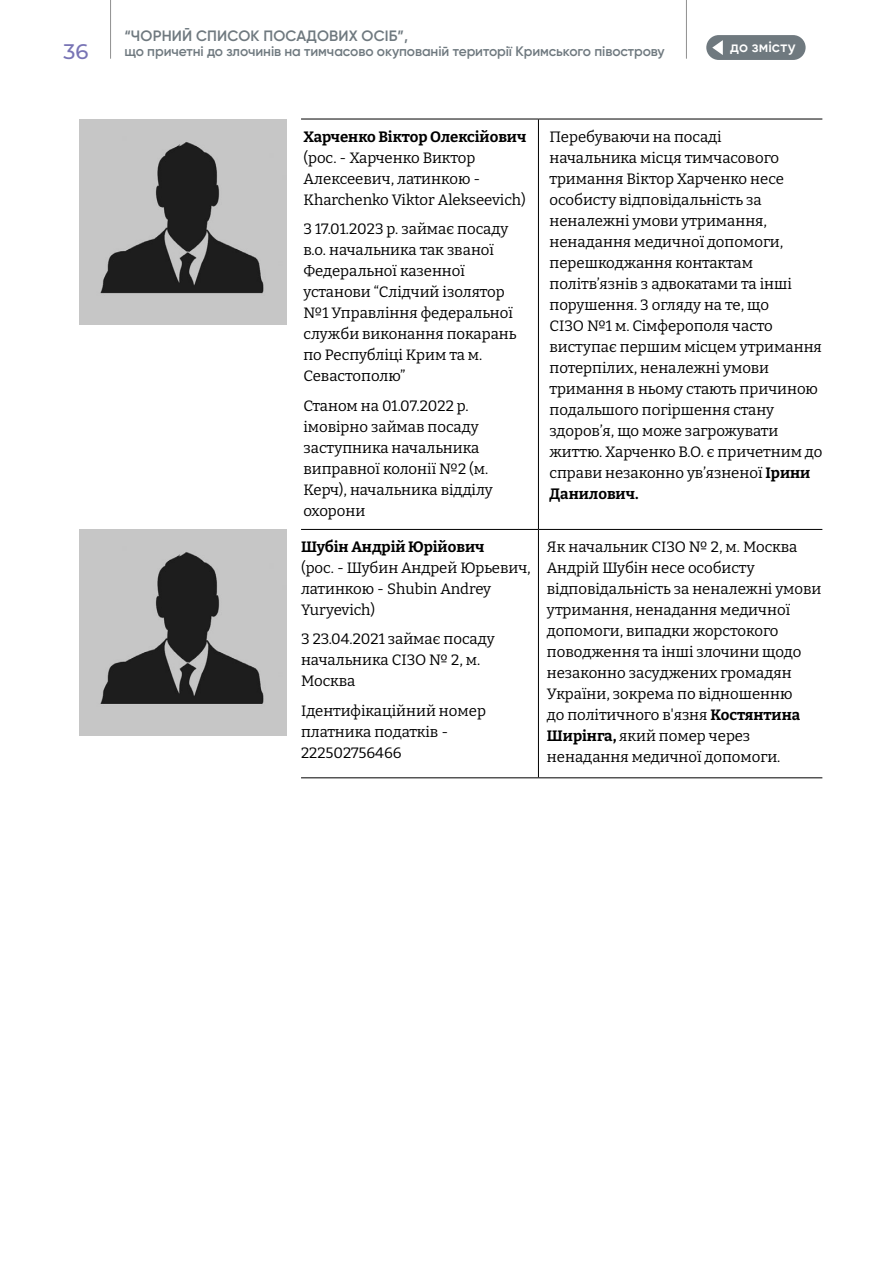
<style>
.page{position:relative;width:893px;height:1263px;background:#fff}
.page>*{position:absolute;margin:0;border:0;box-sizing:border-box;transform-origin:0 0}
.t1{font:500 21px "Montserrat";color:#7874b5}
.t2{font:15px/21px "Bitter";color:#000}
.t3{font:700 15px "Bitter";color:#000}
.t4{font:600 15px "Gilroy";letter-spacing:.01em;color:#6f797f}
.t5{font:600 15px "Gilroy";letter-spacing:.01em;color:#fff}
.t6{font:600 13.8px "Gilroy";letter-spacing:-.005em;color:#6f797f}
.s1{font-weight:700}
</style>
<div class="page">
<hr style="left:110px;top:0;width:1px;height:59px;background:#909090">
<hr style="left:686px;top:0;width:1px;height:59px;background:#909090">
<div style="left:706px;top:35px;width:100px;height:25px;background:#6f797f;border-radius:12px"></div>
<svg style="left:712px;top:40px;width:11px;height:15px"></svg>
<hr style="left:301px;top:119px;width:237px;height:1px;background:#000">
<hr style="left:538px;top:119px;width:284px;height:1px;background:#000">
<hr style="left:538px;top:119px;width:1px;height:410px;background:#000">
<hr style="left:301px;top:529px;width:237px;height:1px;background:#000">
<hr style="left:538px;top:529px;width:284px;height:1px;background:#000">
<hr style="left:538px;top:530px;width:1px;height:247px;background:#000">
<hr style="left:301px;top:777px;width:237px;height:1px;background:#000">
<hr style="left:538px;top:777px;width:284px;height:1px;background:#000">
<img style="left:79px;top:119px;width:207px;height:206px">
<img style="left:79px;top:530px;width:207px;height:206px">
<p class="t4" style="left:124px;top:26px;width:285px">“ЧОРНИЙ СПИСОК ПОСАДОВИХ ОСІБ”,</p>
<h1 class="t1" style="left:63px;top:36px;width:27px">36</h1>
<p class="t6" style="left:124px;top:43px;width:542px">що причетні до злочинів на тимчасово окупованій території Кримського півострову</p>
<p class="t5" style="left:730px;top:37px;width:67px">до змісту</p>
<p class="t3" style="left:303px;top:127px;width:224px">Харченко Віктор Олексійович</p>
<p class="t2" style="left:303px;top:146px;width:224px">(рос. - Харченко Виктор<br>Алексеевич, латинкою -<br>Kharchenko Viktor Alekseevich)</p>
<p class="t2" style="left:303px;top:218px;width:215px">З 17.01.2023 р. займає посаду в.о. начальника так званої<br>Федеральної казенної установи “Слідчий ізолятор №1 Управління федеральної служби виконання покарань по Республіці Крим та м.<br>Севастополю”</p>
<p class="t2" style="left:303px;top:394px;width:191px">Станом на 01.07.2022 р. імовірно займав посаду заступника начальника виправної колонії №2 (м.<br>Керч), начальника відділу охорони</p>
<p class="t3" style="left:301px;top:537px;width:185px">Шубін Андрій Юрійович</p>
<p class="t2" style="left:301px;top:557px;width:231px">(рос. - Шубин Андрей Юрьевич, латинкою - Shubin Andrey<br>Yuryevich)</p>
<p class="t2" style="left:301px;top:628px;width:195px">З 23.04.2021 займає посаду начальника СІЗО № 2, м.<br>Москва</p>
<p class="t2" style="left:301px;top:700px;width:186px">Ідентифікаційний номер платника податків -<br>222502756466</p>
<p class="t2" style="left:549px;top:125px;width:274px">Перебуваючи на посаді<br>начальника місця тимчасового тримання Віктор Харченко несе особисту відповідальність за неналежні умови утримання, ненадання медичної допомоги, перешкоджання контактам політв’язнів з адвокатами та інші порушення. З огляду на те, що<br>СІЗО №1 м. Сімферополя часто виступає першим місцем утримання потерпілих, неналежні умови тримання в ньому стають причиною подальшого погіршення стану здоров’я, що може загрожувати життю. Харченко В.О. є причетним до справи незаконно ув’язненої <span class="s1">Ірини<br>Данилович.</span></p>
<p class="t2" style="left:547px;top:536px;width:276px">Як начальник СІЗО № 2, м. Москва<br>Андрій Шубін несе особисту відповідальність за неналежні умови утримання, ненадання медичної допомоги, випадки жорстокого поводження та інші злочини щодо незаконно засуджених громадян<br>України, зокрема по відношенню<br>до політичного в'язня <span class="s1">Костянтина<br>Ширінга,</span> який помер через ненадання медичної допомоги.</p>
</div>
